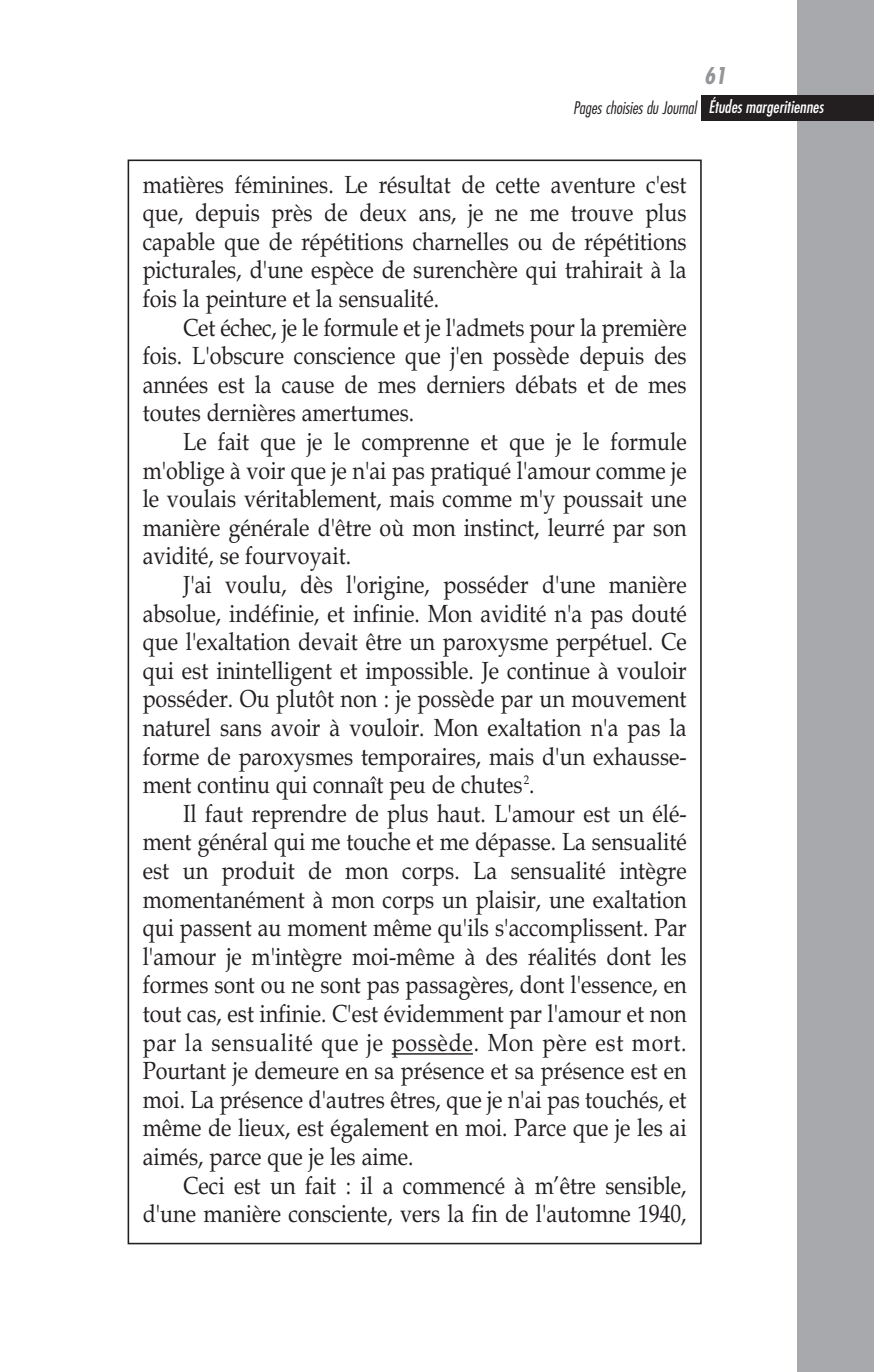
<style>
.page{position:relative;width:874px;height:1372px;background:#fff}
.page>*{position:absolute;margin:0;border:0;box-sizing:border-box;transform-origin:0 0}
.t1{font:24.75px/28.6px "Book Antiqua";color:#231f20;text-align:justify;scale:.87 1}
.t2{font:italic 700 condensed 22.5px "Futura";color:#939598}
.t3{font:italic 300 condensed 16.88px "Futura";color:#231f20}
.s1{font-weight:400;color:#fff}
</style>
<div class="page">
<div style="left:797px;top:0;width:77px;height:1371px;background:#a8a9ad"></div>
<hr style="left:392px;top:1053px;width:81px;height:1px;background:#231f20">
<div style="left:702px;top:96px;width:172px;height:25px;background:#231f20"></div>
<p class="t2" style="left:704px;top:66px;width:24px">61</p>
<p class="t3" style="left:573px;top:100px;width:252px">Pages choisies du Journal <span class="s1">Études margeritiennes</span></p>
<p class="t1" style="left:143px;top:170px;width:627px">matières féminines. Le résultat de cette aventure c'est que, depuis près de deux ans, je ne me trouve plus capable que de répétitions charnelles ou de répétitions picturales, d'une espèce de surenchère qui trahirait à la fois la peinture et la sensualité.</p>
<p class="t1" style="left:143px;top:313px;width:627px;text-indent:40px">Cet échec, je le formule et je l'admets pour la première fois. L'obscure conscience que j'en possède depuis des années est la cause de mes derniers débats et de mes toutes dernières amertumes.</p>
<p class="t1" style="left:143px;top:427px;width:627px;text-indent:40px">Le fait que je le comprenne et que je le formule m'oblige à voir que je n'ai pas pratiqué l'amour comme je le voulais véritablement, mais comme m'y poussait une manière générale d'être où mon instinct, leurré par son avidité, se fourvoyait.</p>
<p class="t1" style="left:143px;top:570px;width:627px;text-indent:41px">J'ai voulu, dès l'origine, posséder d'une manière absolue, indéfinie, et infinie. Mon avidité n'a pas douté que l'exaltation devait être un paroxysme perpétuel. Ce qui est inintelligent et impossible. Je continue à vouloir posséder. Ou plutôt non : je possède par un mouvement naturel sans avoir à vouloir. Mon exaltation n'a pas la forme de paroxysmes temporaires, mais d'un exhausse&shy;ment continu qui connaît peu de chutes<sup>2</sup>.</p>
<p class="t1" style="left:143px;top:799px;width:627px;text-indent:41px">Il faut reprendre de plus haut. L'amour est un élé&shy;ment général qui me touche et me dépasse. La sensualité est un produit de mon corps. La sensualité intègre momentanément à mon corps un plaisir, une exaltation qui passent au moment même qu'ils s'accomplissent. Par l'amour je m'intègre moi-même à des réalités dont les formes sont ou ne sont pas passagères, dont l'essence, en tout cas, est infinie. C'est évidemment par l'amour et non par la sensualité que je possède. Mon père est mort.<br>Pourtant je demeure en sa présence et sa présence est en moi. La présence d'autres êtres, que je n'ai pas touchés, et même de lieux, est également en moi. Parce que je les ai aimés, parce que je les aime.</p>
<p class="t1" style="left:143px;top:1170px;width:627px;text-align:right">Ceci est un fait : il a commencé à m’être sensible, d'une manière consciente, vers la fin de l'automne 1940,</p>
</div>
